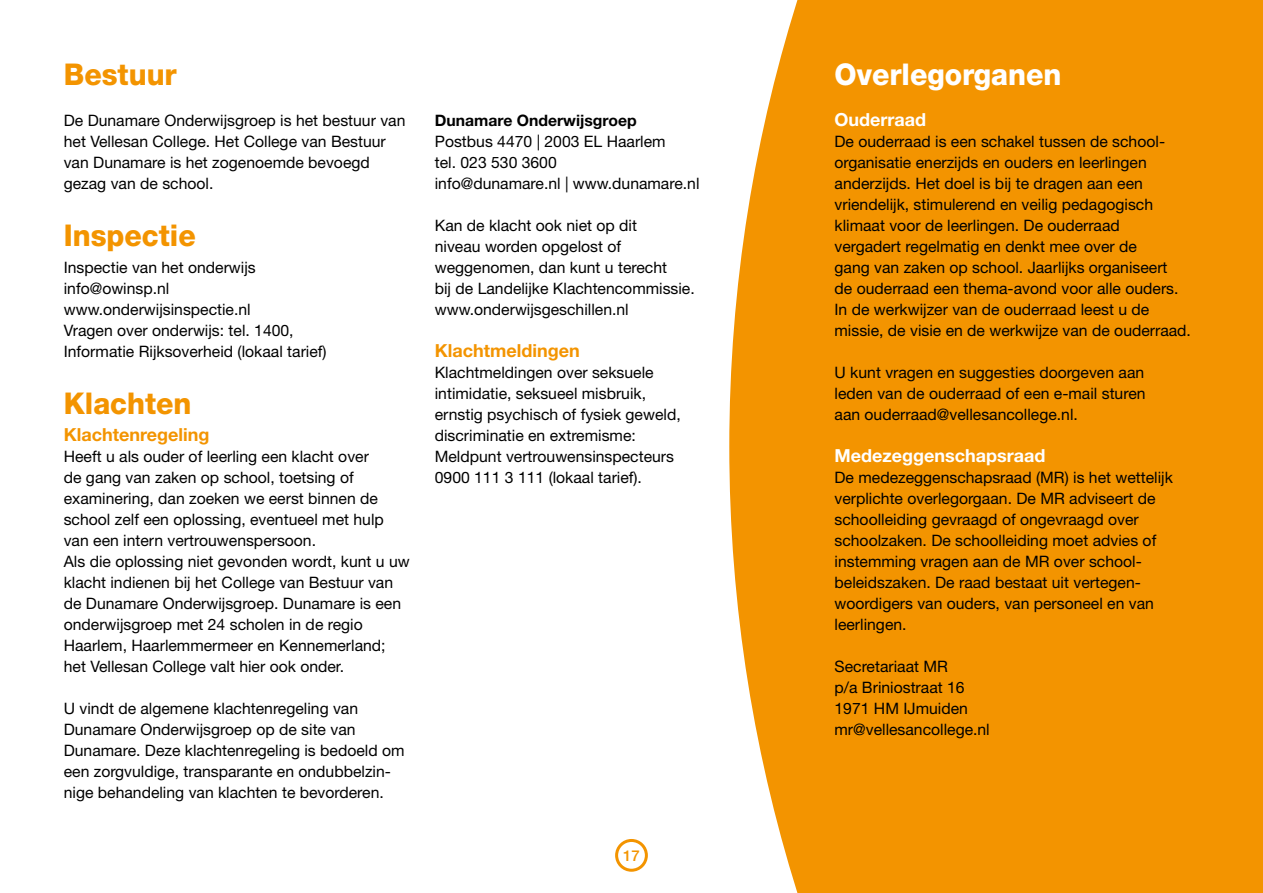
<style>
.page{position:relative;width:1263px;height:893px;background:#fff}
.page>*{position:absolute;margin:0;border:0;box-sizing:border-box;transform-origin:0 0}
.t1{font:800 30px "Helvetica Neue LT Std";color:#f39400;scale:.95 1}
.t2{font:800 30px "Helvetica Neue LT Std";color:#fff;scale:.95 1}
.t3{font:700 18px "Helvetica Neue LT Std";color:#f39400}
.t4{font:700 18px "Helvetica Neue LT Std";color:#fff}
.t5{font:15.75px/21px "Helvetica Neue LT Std";color:#000}
.t6{font:700 15.75px "Helvetica Neue LT Std";color:#000}
.t7{font:500 15px "Helvetica Neue LT Std";color:#f39400}
</style>
<div class="page">
<div style="left:615px;top:839px;width:33px;height:33px;border:3px solid #f39400;border-radius:50%"></div>
<div style="left:729px;top:0;width:534px;height:893px;background:#f39400"></div>
<h1 class="t1" style="left:64px;top:57px;width:120px">Bestuur</h1>
<h1 class="t2" style="left:834px;top:57px;width:240px">Overlegorganen</h1>
<p class="t4" style="left:834px;top:109px;width:93px">Ouderraad</p>
<p class="t5" style="left:834px;top:131px;width:358px">De ouderraad is een schakel tussen de school&shy;organisatie enerzijds en ouders en leerlingen anderzijds. Het doel is bij te dragen aan een vriendelijk, stimulerend en veilig pedagogisch klimaat voor de leerlingen. De ouderraad<br>vergadert regelmatig en denkt mee over de<br>gang van zaken op school. Jaarlijks organiseert<br>de ouderraad een thema-avond voor alle ouders.<br>In de werkwijzer van de ouderraad leest u de missie, de visie en de werkwijze van de ouderraad.</p>
<p class="t5" style="left:834px;top:362px;width:312px;text-align:justify">U kunt vragen en suggesties doorgeven aan leden van de ouderraad of een e-mail sturen aan ouderraad@vellesancollege.nl.</p>
<p class="t4" style="left:834px;top:445px;width:212px">Medezeggenschapsraad</p>
<p class="t5" style="left:834px;top:467px;width:340px">De medezeggenschapsraad (MR) is het wettelijk verplichte overlegorgaan. De MR adviseert de schoolleiding gevraagd of ongevraagd over schoolzaken. De schoolleiding moet advies of instemming vragen aan de MR over school&shy;beleidszaken. De raad bestaat uit vertegen&shy;woordigers van ouders, van personeel en van leerlingen.</p>
<p class="t5" style="left:834px;top:656px;width:157px">Secretariaat MR<br>p/a Briniostraat 16<br>1971 HM IJmuiden mr@vellesancollege.nl</p>
<p class="t6" style="left:435px;top:111px;width:203px">Dunamare Onderwijsgroep</p>
<p class="t5" style="left:435px;top:131px;width:266px">Postbus 4470 | 2003 EL Haarlem<br>tel. 023 530 3600<br>info@dunamare.nl | www.dunamare.nl</p>
<p class="t5" style="left:435px;top:215px;width:261px">Kan de klacht ook niet op dit<br>niveau worden opgelost of weggenomen, dan kunt u terecht<br>bij de Landelijke Klachtencommissie. www.onderwijsgeschillen.nl</p>
<p class="t3" style="left:435px;top:340px;width:146px">Klachtmeldingen</p>
<p class="t5" style="left:435px;top:362px;width:247px">Klachtmeldingen over seksuele intimidatie, seksueel misbruik, ernstig psychisch of fysiek geweld, discriminatie en extremisme:<br>Meldpunt vertrouwensinspecteurs 0900 111 3 111 (lokaal tarief).</p>
<p class="t5" style="left:64px;top:110px;width:343px">De Dunamare Onderwijsgroep is het bestuur van het Vellesan College. Het College van Bestuur van Dunamare is het zogenoemde bevoegd gezag van de school.</p>
<h1 class="t1" style="left:64px;top:218px;width:140px">Inspectie</h1>
<p class="t5" style="left:64px;top:257px;width:264px">Inspectie van het onderwijs info@owinsp.nl www.onderwijsinspectie.nl<br>Vragen over onderwijs: tel. 1400,<br>Informatie Rijksoverheid (lokaal tarief)</p>
<h1 class="t1" style="left:64px;top:386px;width:136px">Klachten</h1>
<p class="t3" style="left:64px;top:424px;width:147px">Klachtenregeling</p>
<p class="t5" style="left:64px;top:446px;width:347px">Heeft u als ouder of leerling een klacht over<br>de gang van zaken op school, toetsing of examinering, dan zoeken we eerst binnen de school zelf een oplossing, eventueel met hulp van een intern vertrouwenspersoon.<br>Als die oplossing niet gevonden wordt, kunt u uw klacht indienen bij het College van Bestuur van de Dunamare Onderwijsgroep. Dunamare is een onderwijsgroep met 24 scholen in de regio Haarlem, Haarlemmermeer en Kennemerland; het Vellesan College valt hier ook onder.</p>
<p class="t5" style="left:64px;top:698px;width:342px">U vindt de algemene klachtenregeling van Dunamare Onderwijsgroep op de site van Dunamare. Deze klachtenregeling is bedoeld om een zorgvuldige, transparante en ondubbelzin&shy;nige behandeling van klachten te bevorderen.</p>
<p class="t7" style="left:623px;top:846px;width:18px">17</p>
</div>
